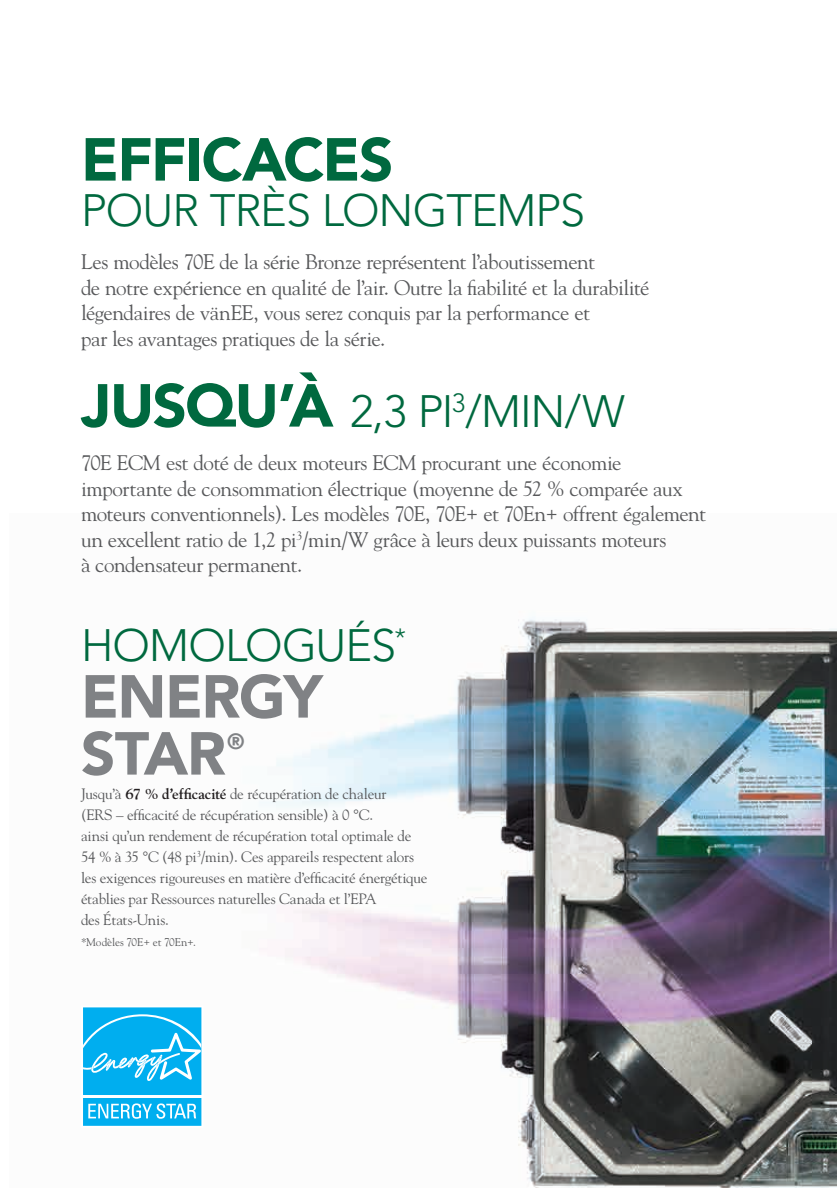
<style>
.page{position:relative;width:837px;height:1188px;background:#fff}
.page>*{position:absolute;margin:0;border:0;box-sizing:border-box;transform-origin:0 0}
.t1{font:900 60px/57px "Avenir";letter-spacing:-.02em;color:#808285}
.t2{font:900 60px "Avenir";letter-spacing:-.025em;color:#00693f}
.t3{font:300 45px "Avenir";letter-spacing:-.02em;color:#00693f}
.t4{font:900 21.9px "Avenir";color:#808285}
.t5{font:21px/25.5px "Goudy";letter-spacing:-.025em;color:#57585a}
.t6{font:15px/21px "Goudy";letter-spacing:-.015em;color:#57585a}
.t7{font:11.25px "Goudy";letter-spacing:-.01em;color:#57585a}
.s1{font-weight:900;font-size:60px}
.s2{font-weight:700;color:#231f20}
</style>
<div class="page">
<img style="left:259px;top:619px;width:578px;height:569px">
<svg style="left:83px;top:1007px;width:119px;height:119px;background:#2bbbf1"></svg>
<h1 class="t2" style="left:81px;top:123px;width:314px">EFFICACES</h1>
<h2 class="t3" style="left:81px;top:184px;width:506px">POUR TRÈS LONGTEMPS</h2>
<p class="t5" style="left:81px;top:248px;width:570px">Les modèles 70E de la série Bronze représentent l’aboutissement<br>de notre expérience en qualité de l’air. Outre la fiabilité et la durabilité légendaires de vänEE, vous serez conquis par la performance et<br>par les avantages pratiques de la série.</p>
<h2 class="t3" style="left:81px;top:385px;width:545px"><span class="s1">JUSQU’À</span> 2,3 PI<sup>3</sup>/MIN/W</h2>
<p class="t5" style="left:81px;top:449px;width:627px">70E ECM est doté de deux moteurs ECM procurant une économie importante de consommation électrique (moyenne de 52 % comparée aux moteurs conventionnels). Les modèles 70E, 70E+ et 70En+ offrent également un excellent ratio de 1,2 pi<sup>3</sup>/min/W grâce à leurs deux puissants moteurs<br>à condensateur permanent.</p>
<h2 class="t3" style="left:81px;top:619px;width:327px">HOMOLOGUÉS<sup>*</sup></h2>
<h1 class="t1" style="left:81px;top:668px;width:243px">ENERGY<br>STAR</h1>
<p class="t4" style="left:227px;top:728px;width:19px">®</p>
<p class="t6" style="left:81px;top:783px;width:348px">Jusqu’à <span class="s2">67 % d’efficacité</span> de récupération de chaleur<br>(ERS – efficacité de récupération sensible) à 0 °C.<br>ainsi qu’un rendement de récupération total optimale de 54 % à 35 °C (48 pi<sup>3</sup>/min). Ces appareils respectent alors les exigences rigoureuses en matière d’efficacité énergétique établies par Ressources naturelles Canada et l’EPA<br>des États-Unis.</p>
<p class="t7" style="left:81px;top:935px;width:117px">*Modèles 70E+ et 70En+.</p>
</div>
